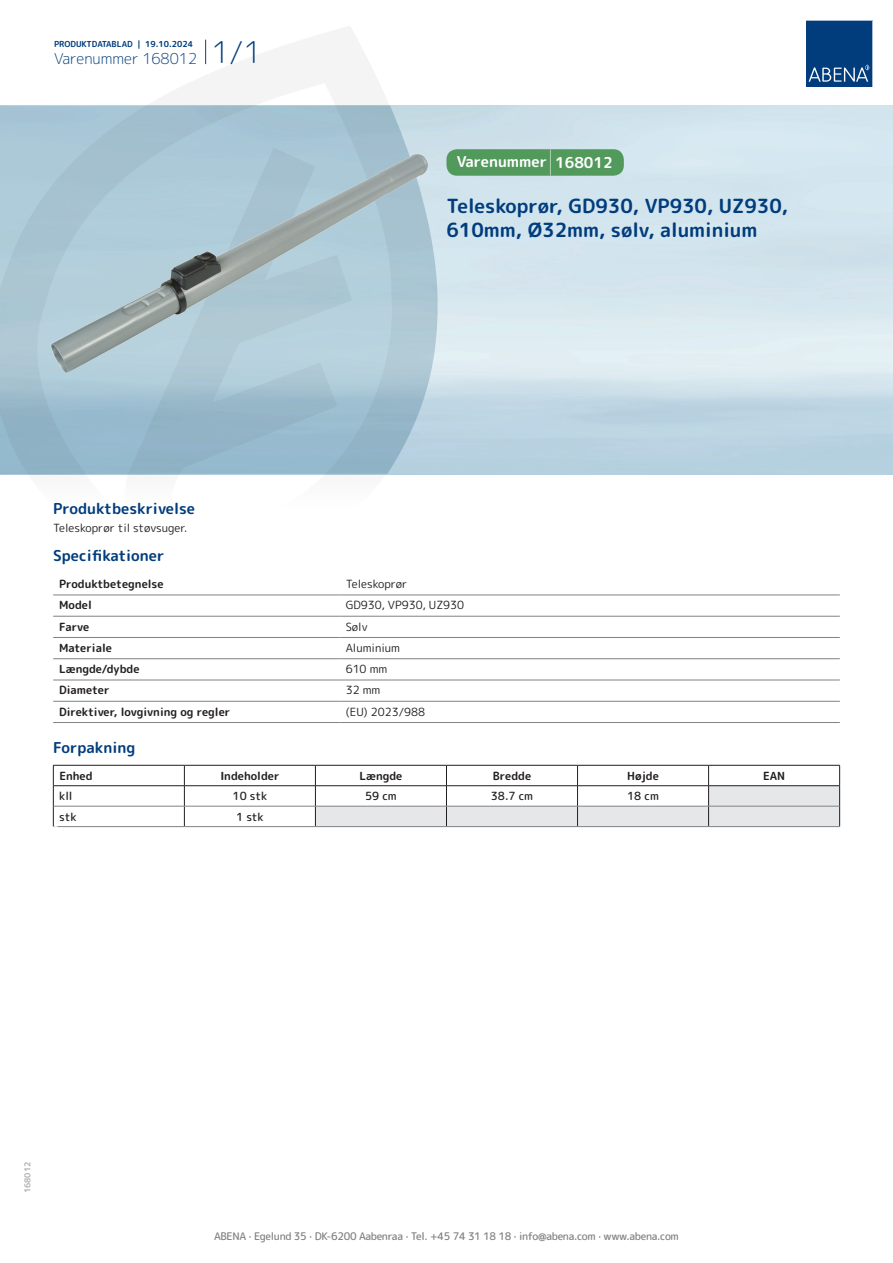
<style>
.page{position:relative;width:893px;height:1263px;background:#fff}
.page>*{position:absolute;margin:0;border:0;box-sizing:border-box;transform-origin:0 0}
.t1{font:700 19.5px/24px "Rounded Mplus 1 c";color:#013d7d}
.t2{font:700 15px "Rounded Mplus 1 c";color:#013d7d}
.t3{font:300 15px "Rounded Mplus 1 c";color:#013d7d}
.t4{font:700 15px "Rounded Mplus 1 c";color:#fff}
.t5{font:700 11.25px "Rounded Mplus 1 c";color:#231f20}
.t6{font:11.25px "Rounded Mplus 1 c";color:#231f20}
.t7{font:500 11.25px "Rounded Mplus 1 c";color:#231f20}
.t8{font:500 10.5px "Rounded Mplus 1 c";letter-spacing:-.03em;color:#808285}
.t9{font:700 10.5px "Rounded Mplus 1 c";color:#fff}
.t10{font:700 8.25px "Rounded Mplus 1 c";color:#013d7d}
.t11{font:700 8.25px "Rounded Mplus 1 c";color:#b2b3b7}
.s1{font-size:30px}
.s2{font-size:25.5px}
</style>
<div class="page">
<svg style="left:0;top:26px;width:439px;height:569px"></svg>
<svg style="left:0;top:106px;width:438px;height:368px;background:#a0bfcf"></svg>
<svg style="left:205px;top:40px;width:1px;height:24px"></svg>
<svg style="left:806px;top:20px;width:67px;height:67px;background:#144b86"></svg>
<img style="left:47px;top:142px;width:384px;height:244px">
<hr style="left:53px;top:595px;width:287px;height:1px;background:#808285">
<hr style="left:340px;top:595px;width:500px;height:1px;background:#808285">
<hr style="left:53px;top:616px;width:287px;height:1px;background:#808285">
<hr style="left:340px;top:616px;width:500px;height:1px;background:#808285">
<hr style="left:53px;top:637px;width:287px;height:1px;background:#808285">
<hr style="left:340px;top:637px;width:500px;height:1px;background:#808285">
<hr style="left:53px;top:658px;width:287px;height:1px;background:#808285">
<hr style="left:340px;top:658px;width:500px;height:1px;background:#808285">
<hr style="left:53px;top:680px;width:287px;height:1px;background:#808285">
<hr style="left:340px;top:680px;width:500px;height:1px;background:#808285">
<hr style="left:53px;top:701px;width:287px;height:1px;background:#808285">
<hr style="left:340px;top:701px;width:500px;height:1px;background:#808285">
<hr style="left:53px;top:722px;width:287px;height:1px;background:#808285">
<hr style="left:340px;top:722px;width:500px;height:1px;background:#808285">
<hr style="left:53px;top:765px;width:131px;height:1px;background:#231f20">
<hr style="left:184px;top:765px;width:131px;height:1px;background:#231f20">
<hr style="left:53px;top:785px;width:131px;height:1px;background:#231f20">
<hr style="left:184px;top:785px;width:131px;height:1px;background:#231f20">
<svg style="left:53px;top:765px;width:1px;height:61px"></svg>
<svg style="left:184px;top:765px;width:1px;height:61px"></svg>
<svg style="left:315px;top:765px;width:525px;height:61px"></svg>
<hr style="left:54px;top:806px;width:130px;height:1px;background:#808285">
<hr style="left:184px;top:806px;width:131px;height:1px;background:#808285">
<hr style="left:315px;top:806px;width:131px;height:1px;background:#808285">
<hr style="left:446px;top:806px;width:131px;height:1px;background:#808285">
<hr style="left:577px;top:806px;width:132px;height:1px;background:#808285">
<hr style="left:709px;top:806px;width:130px;height:1px;background:#808285">
<hr style="left:53px;top:826px;width:131px;height:1px;background:#808285">
<hr style="left:184px;top:826px;width:131px;height:1px;background:#808285">
<hr style="left:315px;top:826px;width:131px;height:1px;background:#808285">
<hr style="left:446px;top:826px;width:131px;height:1px;background:#808285">
<hr style="left:577px;top:826px;width:132px;height:1px;background:#808285">
<hr style="left:709px;top:826px;width:131px;height:1px;background:#808285">
<div style="left:446px;top:149px;width:178px;height:27px;background:#52995c;border-radius:10px"></div>
<p class="t10" style="left:54px;top:38px;width:141px">PRODUKTDATABLAD | 19.10.2024</p>
<h2 class="t3" style="left:54px;top:48px;width:209px">Varenummer 168012 <span class="s1">1/1</span></h2>
<h2 class="t4" style="left:457px;top:151px;width:157px">Varenummer <span class="s2">|</span> 168012</h2>
<h1 class="t1" style="left:446px;top:194px;width:343px">Teleskoprør, GD930, VP930, UZ930,<br>610mm, Ø32mm, sølv, aluminium</h1>
<h2 class="t2" style="left:53px;top:498px;width:143px">Produktbeskrivelse</h2>
<p class="t6" style="left:53px;top:520px;width:136px">Teleskoprør til støvsuger.</p>
<h2 class="t2" style="left:53px;top:545px;width:113px">Specifikationer</h2>
<p class="t5" style="left:59px;top:576px;width:106px">Produktbetegnelse</p>
<p class="t6" style="left:346px;top:576px;width:63px">Teleskoprør</p>
<p class="t5" style="left:59px;top:597px;width:34px">Model</p>
<p class="t6" style="left:346px;top:597px;width:120px">GD930, VP930, UZ930</p>
<p class="t5" style="left:59px;top:618px;width:32px">Farve</p>
<p class="t6" style="left:346px;top:618px;width:23px">Sølv</p>
<p class="t5" style="left:59px;top:640px;width:54px">Materiale</p>
<p class="t6" style="left:346px;top:640px;width:56px">Aluminium</p>
<p class="t5" style="left:59px;top:661px;width:82px">Længde/dybde</p>
<p class="t6" style="left:346px;top:661px;width:43px">610 mm</p>
<p class="t5" style="left:59px;top:682px;width:52px">Diameter</p>
<p class="t6" style="left:346px;top:682px;width:36px">32 mm</p>
<p class="t5" style="left:59px;top:704px;width:173px">Direktiver, lovgivning og regler</p>
<p class="t6" style="left:346px;top:704px;width:81px">(EU) 2023/988</p>
<h2 class="t2" style="left:53px;top:737px;width:84px">Forpakning</h2>
<p class="t5" style="left:59px;top:768px;width:35px">Enhed</p>
<p class="t5" style="left:220px;top:768px;width:61px">Indeholder</p>
<p class="t5" style="left:359px;top:768px;width:44px">Længde</p>
<p class="t5" style="left:493px;top:768px;width:40px">Bredde</p>
<p class="t5" style="left:627px;top:768px;width:33px">Højde</p>
<p class="t5" style="left:763px;top:768px;width:24px">EAN</p>
<p class="t7" style="left:59px;top:788px;width:15px">kll</p>
<p class="t7" style="left:233px;top:788px;width:36px">10 stk</p>
<p class="t7" style="left:365px;top:788px;width:33px">59 cm</p>
<p class="t7" style="left:491px;top:788px;width:44px">38.7 cm</p>
<p class="t7" style="left:627px;top:788px;width:33px">18 cm</p>
<p class="t7" style="left:59px;top:808px;width:19px">stk</p>
<p class="t7" style="left:236px;top:808px;width:29px">1 stk</p>
<p class="t9" style="left:53px;top:822px;width:7px">*</p>
<p class="t11" style="left:22px;top:1193px;width:33px;rotate:-90deg">168012</p>
<p class="t8" style="left:214px;top:1229px;width:466px">ABENA · Egelund 35 · DK-6200 Aabenraa · Tel. +45 74 31 18 18 · info@abena.com · www.abena.com</p>
</div>
